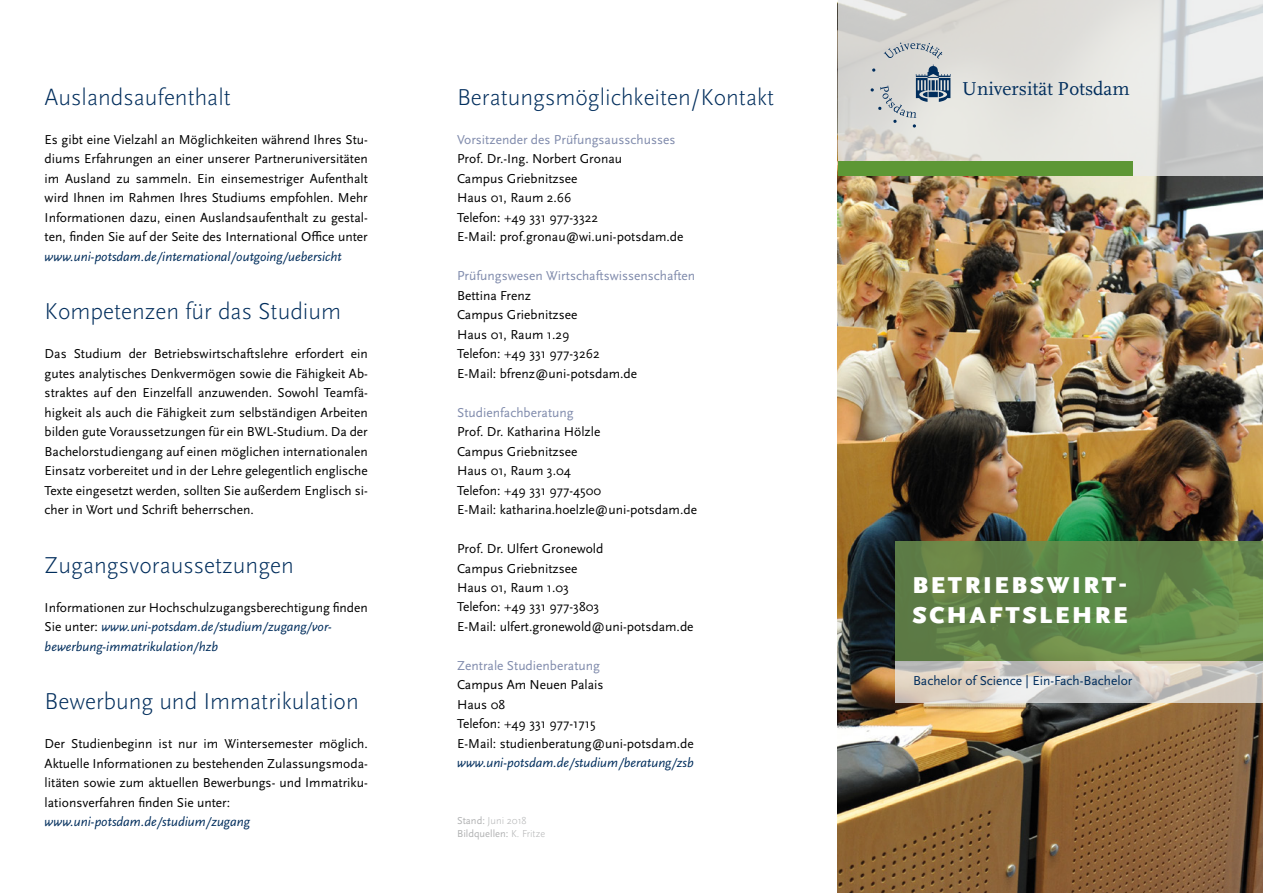
<style>
.page{position:relative;width:1263px;height:893px;background:#fff}
.page>*{position:absolute;margin:0;border:0;box-sizing:border-box;transform-origin:0 0}
.t1{font:300 24px "Scala Sans Pro";color:#002d5c}
.t2{font:900 24px/30px "Scala Sans Pro";letter-spacing:.11em;color:#fff}
.t3{font:19.5px "Scala";color:#002d5c}
.t4{font:13.5px/19.5px "Scala Sans Pro";color:#000}
.t5{font:italic 13.5px/19.5px "Scala Sans Pro";color:#002d5c}
.t6{font:13.5px "Scala Sans Pro";color:#808bac}
.t7{font:13.5px "Scala Sans Pro";color:#002d5c}
.t8{font:10.5px/13.5px "Scala Sans Pro";color:#b1b2b3}
.s1{font-style:normal;color:#000}
.s2{font-weight:300}
</style>
<div class="page">
<img style="left:838px;top:176px;width:425px;height:717px">
<svg style="left:838px;top:0;width:425px;height:176px;background:#ddddda"></svg>
<svg style="left:884px;top:43px;width:58px;height:15px"></svg>
<svg style="left:870px;top:64px;width:80px;height:64px;background:#bdc3c7"></svg>
<div style="left:838px;top:161px;width:294px;height:15px;background:#5d9735"></div>
<svg style="left:895px;top:660px;width:368px;height:43px;background:#d1ccc4"></svg>
<svg style="left:895px;top:541px;width:368px;height:119px;background:#648649"></svg>
<h1 class="t1" style="left:45px;top:83px;width:188px">Auslandsaufenthalt</h1>
<h2 class="t3" style="left:962px;top:78px;width:169px">Universität Potsdam</h2>
<h1 class="t1" style="left:457px;top:83px;width:319px">Beratungsmöglichkeiten/Kontakt</h1>
<p class="t4" style="left:45px;top:129px;width:325px;text-align:justify">Es gibt eine Vielzahl an Möglichkeiten während Ihres Stu&shy;diums Erfahrungen an einer unserer Partneruniversitäten im Ausland zu sammeln. Ein einsemestriger Aufenthalt wird Ihnen im Rahmen Ihres Studiums empfohlen. Mehr Informationen dazu, einen Auslandsaufenthalt zu gestal&shy;ten, finden Sie auf der Seite des International Office unter</p>
<p class="t5" style="left:45px;top:246px;width:299px">www.uni-potsdam.de/international/outgoing/uebersicht</p>
<h1 class="t1" style="left:45px;top:298px;width:298px">Kompetenzen für das Studium</h1>
<p class="t4" style="left:45px;top:344px;width:325px;text-align:justify">Das Studium der Betriebswirtschaftslehre erfordert ein gutes analytisches Denkvermögen sowie die Fähigkeit Ab&shy;straktes auf den Einzelfall anzuwenden. Sowohl Teamfä&shy;higkeit als auch die Fähigkeit zum selbständigen Arbeiten bilden gute Voraussetzungen für ein BWL-Studium. Da der Bachelorstudiengang auf einen möglichen internationalen Einsatz vorbereitet und in der Lehre gelegentlich englische Texte eingesetzt werden, sollten Sie außerdem Englisch si&shy;cher in Wort und Schrift beherrschen.</p>
<h1 class="t1" style="left:45px;top:551px;width:251px">Zugangsvoraussetzungen</h1>
<p class="t5" style="left:45px;top:597px;width:325px"><span class="s1">Informationen zur Hochschulzugangsberechtigung finden<br>Sie unter:</span> www.uni-potsdam.de/studium/zugang/vor&shy;bewerbung-immatrikulation/hzb</p>
<h1 class="t1" style="left:45px;top:688px;width:316px">Bewerbung und Immatrikulation</h1>
<p class="t4" style="left:45px;top:734px;width:325px;text-align:justify">Der Studienbeginn ist nur im Wintersemester möglich.<br>Aktuelle Informationen zu bestehenden Zulassungsmoda&shy;litäten sowie zum aktuellen Bewerbungs- und Immatriku&shy;lationsverfahren finden Sie unter:</p>
<p class="t5" style="left:45px;top:812px;width:207px">www.uni-potsdam.de/studium/zugang</p>
<p class="t6" style="left:457px;top:131px;width:220px">Vorsitzender des Prüfungsausschusses</p>
<p class="t4" style="left:457px;top:149px;width:228px">Prof. Dr.-Ing. Norbert Gronau<br>Campus Griebnitzsee<br>Haus 01, Raum 2.66<br>Telefon: +49 331 977-3322<br>E-Mail: prof.gronau@wi.uni-potsdam.de</p>
<p class="t6" style="left:457px;top:268px;width:240px">Prüfungswesen Wirtschaftswissenschaften</p>
<p class="t4" style="left:457px;top:285px;width:182px">Bettina Frenz<br>Campus Griebnitzsee<br>Haus 01, Raum 1.29<br>Telefon: +49 331 977-3262<br>E-Mail: bfrenz@uni-potsdam.de</p>
<p class="t6" style="left:457px;top:404px;width:118px">Studienfachberatung</p>
<p class="t4" style="left:457px;top:422px;width:241px">Prof. Dr. Katharina Hölzle<br>Campus Griebnitzsee<br>Haus 01, Raum 3.04<br>Telefon: +49 331 977-4500<br>E-Mail: katharina.hoelzle@uni-potsdam.de</p>
<p class="t4" style="left:457px;top:539px;width:238px">Prof. Dr. Ulfert Gronewold<br>Campus Griebnitzsee<br>Haus 01, Raum 1.03<br>Telefon: +49 331 977-3803<br>E-Mail: ulfert.gronewold@uni-potsdam.de</p>
<p class="t6" style="left:457px;top:658px;width:144px">Zentrale Studienberatung</p>
<p class="t4" style="left:457px;top:675px;width:238px">Campus Am Neuen Palais<br>Haus 08<br>Telefon: +49 331 977-1715<br>E-Mail: studienberatung@uni-potsdam.de</p>
<p class="t5" style="left:457px;top:753px;width:238px">www.uni-potsdam.de/studium/beratung/zsb</p>
<p class="t8" style="left:457px;top:813px;width:90px">Stand: <span class="s2">Juni 2018<br></span>Bildquellen: <span class="s2">K. Fritze</span></p>
<h1 class="t2" style="left:912px;top:570px;width:217px">BETRIEBSWIRT-<br>SCHAFTSLEHRE</h1>
<p class="t7" style="left:913px;top:673px;width:221px">Bachelor of Science | Ein-Fach-Bachelor</p>
</div>
